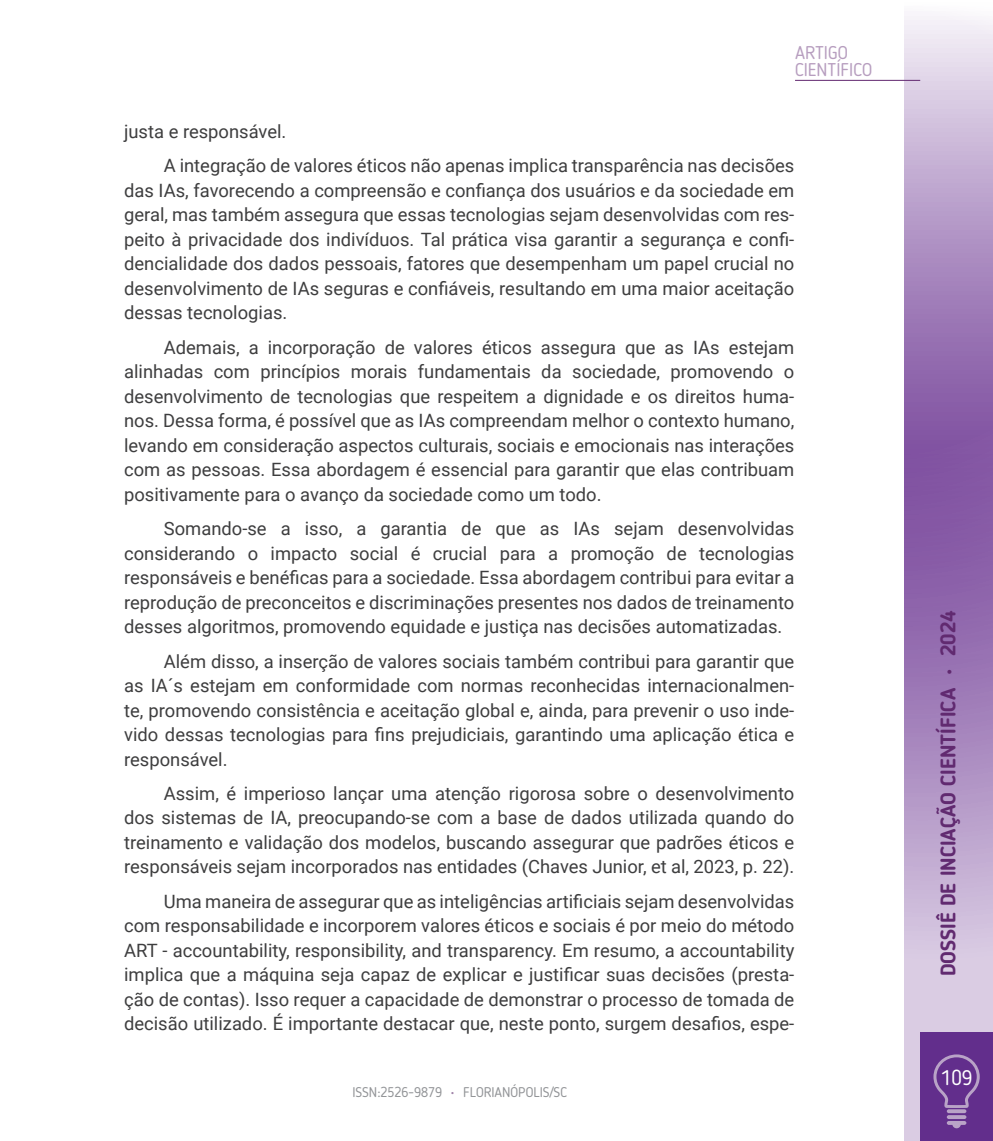
<style>
.page{position:relative;width:993px;height:1141px;background:#fff}
.page>*{position:absolute;margin:0;border:0;box-sizing:border-box;transform-origin:0 0}
.t1{font:700 21px "Blogger Sans";color:#612a70}
.t2{font:21px "Blogger Sans";color:#fff}
.t3{font:18.38px/24.5px "Roboto";color:#3e3e3f;text-align:justify}
.t4{font:18.38px/17.5px "Blogger Sans";color:#b79ebf}
.t5{font:14px "Blogger Sans";color:#939598}
.s1{color:#9f81a7}
</style>
<div class="page">
<svg style="left:903px;top:16px;width:89px;height:1125px;background:#b194c5"></svg>
<hr style="left:794px;top:80px;width:125px;height:1px;background:#61286f">
<div style="left:919px;top:1033px;width:73px;height:108px;background:#622e8c"></div>
<svg style="left:946px;top:1121px;width:20px;height:7px"></svg>
<svg style="left:946px;top:1115px;width:20px;height:4px"></svg>
<svg style="left:946px;top:1109px;width:20px;height:4px"></svg>
<svg style="left:933px;top:1054px;width:46px;height:54px"></svg>
<p class="t4" style="left:794px;top:43px;width:79px">ARTIGO<br>CIENTÍFICO</p>
<p class="t3" style="left:164px;top:113px;width:632px;line-height:34.5px;text-indent:-40px">justa e responsável.<br>A integração de valores éticos não apenas implica transparência nas decisões</p>
<p class="t3" style="left:124px;top:177px;width:671px">das IAs, favorecendo a compreensão e confiança dos usuários e da sociedade em geral, mas também assegura que essas tecnologias sejam desenvolvidas com res&shy;peito à privacidade dos indivíduos. Tal prática visa garantir a segurança e confi&shy;dencialidade dos dados pessoais, fatores que desempenham um papel crucial no desenvolvimento de IAs seguras e confiáveis, resultando em uma maior aceitação dessas tecnologias.</p>
<p class="t3" style="left:124px;top:334px;width:671px;text-indent:40px">Ademais, a incorporação de valores éticos assegura que as IAs estejam alinhadas com princípios morais fundamentais da sociedade, promovendo o desenvolvimento de tecnologias que respeitem a dignidade e os direitos huma&shy;nos. Dessa forma, é possível que as IAs compreendam melhor o contexto humano, levando em consideração aspectos culturais, sociais e emocionais nas interações com as pessoas. Essa abordagem é essencial para garantir que elas contribuam positivamente para o avanço da sociedade como um todo.</p>
<p class="t3" style="left:124px;top:516px;width:671px;text-indent:40px">Somando-se a isso, a garantia de que as IAs sejam desenvolvidas considerando o impacto social é crucial para a promoção de tecnologias responsáveis e benéficas para a sociedade. Essa abordagem contribui para evitar a reprodução de preconceitos e discriminações presentes nos dados de treinamento desses algoritmos, promovendo equidade e justiça nas decisões automatizadas.</p>
<p class="t3" style="left:124px;top:648px;width:671px;text-indent:40px">Além disso, a inserção de valores sociais também contribui para garantir que as IA´s estejam em conformidade com normas reconhecidas internacionalmen&shy;te, promovendo consistência e aceitação global e, ainda, para prevenir o uso inde&shy;vido dessas tecnologias para fins prejudiciais, garantindo uma aplicação ética e responsável.</p>
<p class="t3" style="left:124px;top:780px;width:671px;text-indent:40px">Assim, é imperioso lançar uma atenção rigorosa sobre o desenvolvimento dos sistemas de IA, preocupando-se com a base de dados utilizada quando do treinamento e validação dos modelos, buscando assegurar que padrões éticos e responsáveis sejam incorporados nas entidades (Chaves Junior, et al, 2023, p. 22).</p>
<p class="t3" style="left:124px;top:888px;width:671px;text-indent:40px">Uma maneira de assegurar que as inteligências artificiais sejam desenvolvidas com responsabilidade e incorporem valores éticos e sociais é por meio do método ART - accountability, responsibility, and transparency. Em resumo, a accountability implica que a máquina seja capaz de explicar e justificar suas decisões (presta&shy;ção de contas). Isso requer a capacidade de demonstrar o processo de tomada de decisão utilizado. É importante destacar que, neste ponto, surgem desafios, espe-</p>
<p class="t5" style="left:352px;top:1084px;width:216px">ISSN:2526-9879 <span class="s1">•</span> FLORIANÓPOLIS/SC</p>
<p class="t1" style="left:934px;top:976px;width:367px;rotate:-90deg">DOSSIÊ DE INCIAÇÃO CIENTÍFICA • 2024</p>
<p class="t2" style="left:940px;top:1065px;width:33px">109</p>
</div>
